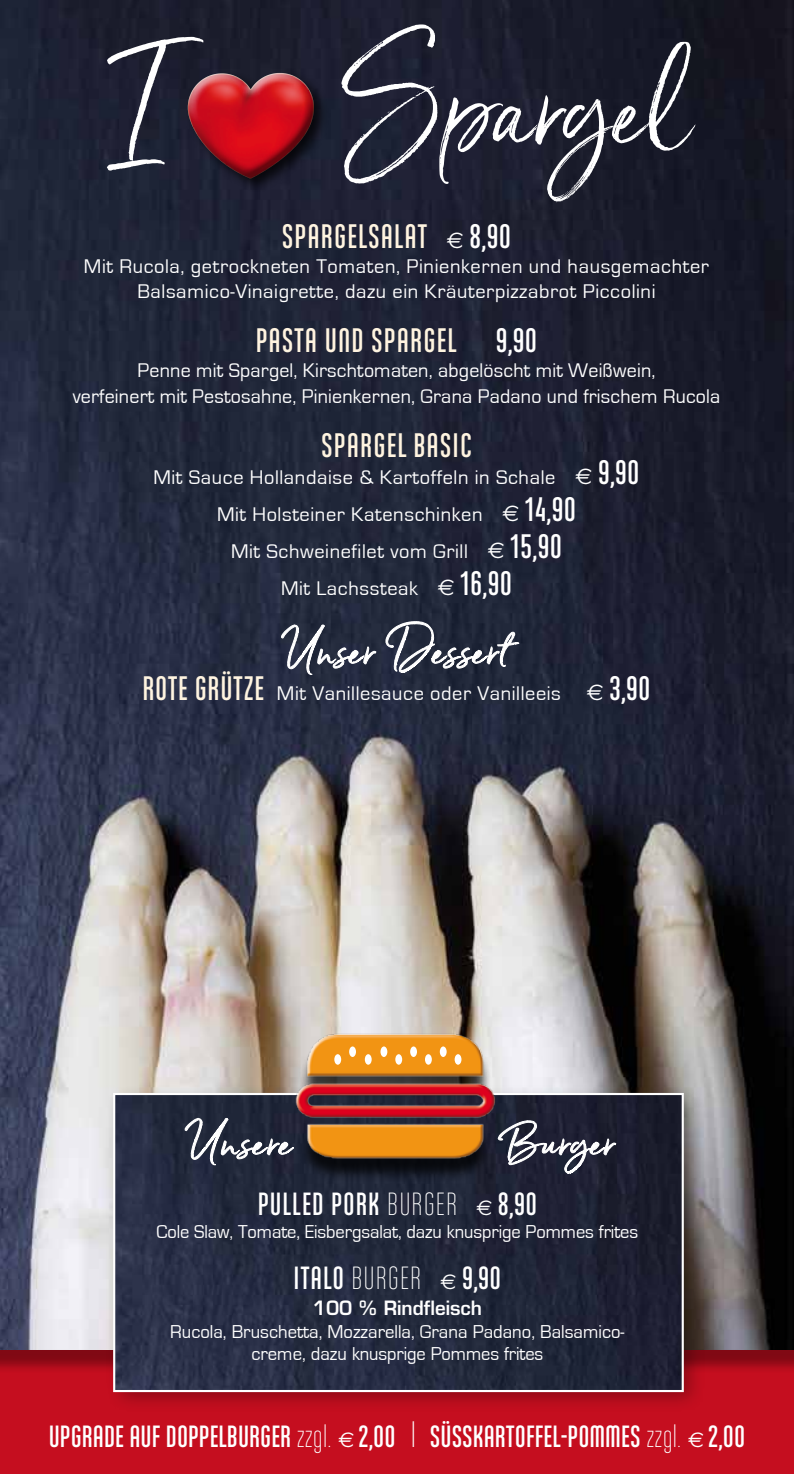
<style>
.page{position:relative;width:794px;height:1474px;background:#fff}
.page>*{position:absolute;margin:0;border:0;box-sizing:border-box;transform-origin:0 0}
.t1{font:135.8px "Serendipity";color:#fff}
.t2{font:46.55px "Serendipity";letter-spacing:.03em;color:#fff;scale:1.13 1}
.t3{font:43.57px "Serendipity";letter-spacing:.025em;color:#fff;scale:1.2 1}
.t4{font:43.57px "Serendipity";letter-spacing:.025em;color:#fff;scale:1.17 1}
.t5{font:700 33.95px "Ando";letter-spacing:.03em;color:#fff4e0}
.t6{font:700 32.02px "Ando";letter-spacing:.02em;color:#fff}
.t7{font:700 30.62px "Ando";color:#fff}
.t8{font:20.3px/37.1px "Eurostile";letter-spacing:.03em;color:#fff;text-align:center}
.t9{font:20.3px/25.9px "Eurostile";letter-spacing:.01em;color:#fff;text-align:center}
.t10{font:19.25px/22.8px "Eurostile";letter-spacing:-.005em;color:#fff;text-align:center}
.t11{font:19.25px "Eurostile";letter-spacing:-.005em;color:#fff;scale:.96 1}
.t12{font:600 19.25px "Eurostile";color:#fff}
.s1{font-family:"Euro Sans";font-weight:400;font-size:22.57px;color:#fff}
.s2{color:#fff}
.s3{font-family:"Euro Sans";font-size:22.57px}
.s4{font-family:"Ando";font-weight:700;font-size:33.95px}
.s5{font-family:"Ando";font-weight:700;font-size:33.95px;color:#fff4e0}
.s6{font-weight:300}
.s7{font-family:"Euro Sans";font-weight:400;font-size:21.35px}
.s8{font-weight:300;font-size:36.75px}
.s9{font-weight:300;font-size:29.75px}
</style>
<div class="page">
<div style="left:0;top:1349px;width:794px;height:124px;background:#c50e1f"></div>
<img style="left:0;top:0;width:794px;height:1349px">
<svg style="left:281px;top:623px;width:95px;height:52px;background:#454a5b"></svg>
<svg style="left:385px;top:620px;width:134px;height:53px;background:#454b5a"></svg>
<div style="left:106px;top:1084px;width:599px;height:328px;background:#000;opacity:.3"></div>
<img style="left:116px;top:1095px;width:565px;height:293px">
<div style="left:113px;top:1092px;width:571px;height:299px;border:2px solid #fff"></div>
<div style="left:186px;top:70px;width:144px;height:123px;background:#1e2134"></div>
<img style="left:179px;top:57px;width:143px;height:126px">
<div style="left:178px;top:63px;width:138px;height:72px;background:#fff;opacity:.7"></div>
<div style="left:187px;top:83px;width:137px;height:105px;background:#000;opacity:.49"></div>
<svg style="left:185px;top:1117px;width:109px;height:48px;background:#424757"></svg>
<svg style="left:498px;top:1120px;width:118px;height:53px;background:#414252"></svg>
<img style="left:302px;top:1029px;width:189px;height:51px">
<div style="left:298px;top:1129px;width:194px;height:52px;background:#000;opacity:.75"></div>
<img style="left:302px;top:1134px;width:189px;height:38px">
<div style="left:349px;top:1046px;width:7px;height:11px;background:#fff;border-radius:50%"></div>
<div style="left:365px;top:1054px;width:7px;height:10px;background:#fff;border-radius:50%"></div>
<div style="left:380px;top:1046px;width:7px;height:11px;background:#fff;border-radius:50%"></div>
<div style="left:395px;top:1054px;width:7px;height:10px;background:#fff;border-radius:50%"></div>
<div style="left:410px;top:1046px;width:7px;height:11px;background:#fff;border-radius:50%"></div>
<div style="left:425px;top:1054px;width:7px;height:10px;background:#fff;border-radius:50%"></div>
<div style="left:440px;top:1046px;width:6px;height:11px;background:#fff;border-radius:50%"></div>
<div style="left:454px;top:1054px;width:7px;height:10px;background:#fff;border-radius:50%"></div>
<div style="left:334px;top:1054px;width:7px;height:10px;background:#fff;border-radius:50%"></div>
<img style="left:295px;top:1080px;width:202px;height:54px">
<h1 class="t1" style="left:114px;top:21px;width:44px">I</h1>
<h1 class="t1" style="left:345px;top:21px;width:343px">Spargel</h1>
<h3 class="t5" style="left:282px;top:218px;width:231px">SPARGELSALAT <span class="s1">€</span> <span class="s2">8,90</span></h3>
<p class="t8" style="left:84px;top:254px;width:626px;line-height:24.7px">Mit Rucola, getrockneten Tomaten, Pinienkernen und hausgemachter<br>Balsamico-Vinaigrette, dazu ein Kräuterpizzabrot Piccolini</p>
<h3 class="t5" style="left:256px;top:322px;width:283px">PASTA UND SPARGEL <span class="s2">9,90</span></h3>
<p class="t9" style="left:73px;top:358px;width:649px">Penne mit Spargel, Kirschtomaten, abgelöscht mit Weißwein,<br>verfeinert mit Pestosahne, Pinienkernen, Grana Padano und frischem Rucola</p>
<h3 class="t5" style="left:321px;top:428px;width:152px">SPARGEL BASIC</h3>
<p class="t8" style="left:153px;top:459px;width:487px">Mit Sauce Hollandaise &amp; Kartoffeln in Schale <span class="s3">€</span> <span class="s4">9,90<br></span>Mit Holsteiner Katenschinken <span class="s3">€</span> <span class="s4">14,90<br></span>Mit Schweinefilet vom Grill <span class="s3">€</span> <span class="s4">15,90<br></span>Mit Lachssteak <span class="s3">€</span> <span class="s4">16,90</span></p>
<h2 class="t2" style="left:286px;top:621px;width:196px">Unser Dessert</h2>
<p class="t8" style="left:142px;top:675px;width:509px"><span class="s5">ROTE GRÜTZE</span> Mit Vanillesauce oder Vanilleeis <span class="s3">€</span> <span class="s4">3,90</span></p>
<h3 class="t3" style="left:190px;top:1115px;width:85px">Unsere</h3>
<h3 class="t4" style="left:500px;top:1115px;width:98px">Burger</h3>
<h3 class="t6" style="left:258px;top:1186px;width:12px">PULLED</h3>
<h3 class="t6" style="left:331px;top:1186px;width:207px">PORK <span class="s6">BURGER</span> <span class="s7">€</span> 8,90</h3>
<p class="t11" style="left:156px;top:1220px;width:503px">Cole Slaw, Tomate, Eisbergsalat, dazu knusprige Pommes frites</p>
<h3 class="t6" style="left:294px;top:1260px;width:209px">ITALO <span class="s6">BURGER</span> <span class="s7">€</span> 9,90</h3>
<p class="t12" style="left:313px;top:1295px;width:171px">100 % Rindfleisch</p>
<p class="t10" style="left:170px;top:1320px;width:456px">Rucola, Bruschetta, Mozzarella, Grana Padano, Balsamico&shy;creme, dazu knusprige Pommes frites</p>
<h3 class="t7" style="left:49px;top:1420px;width:698px">UPGRADE AUF DOPPELBURGER <span class="s6">ZZGL.</span> <span class="s7">€</span> 2,00 <span class="s8">I</span> SÜSSKARTOFFEL-POMMES <span class="s6">ZZGL</span><span class="s9">.</span> <span class="s7">€</span> 2,00</h3>
</div>
